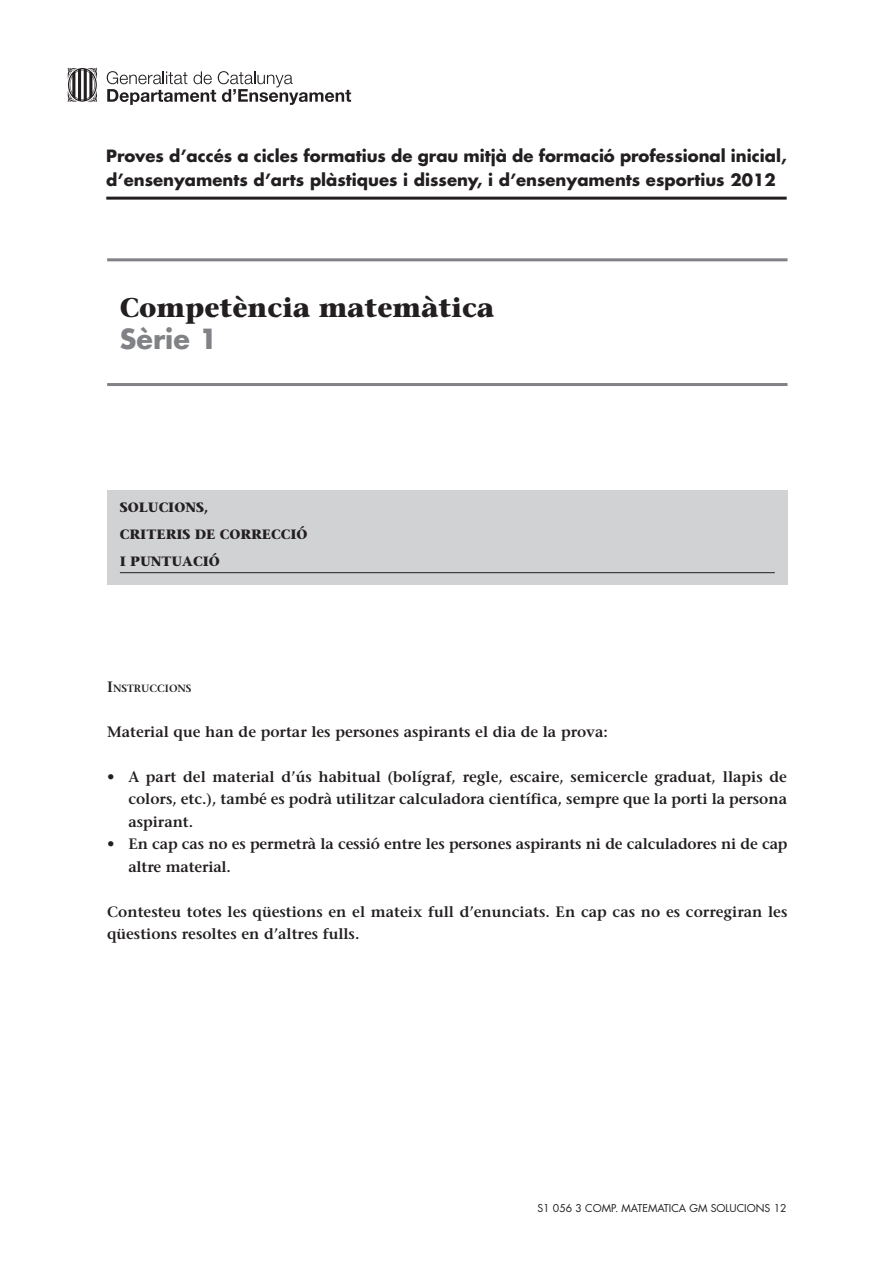
<style>
.page{position:relative;width:893px;height:1263px;background:#fff}
.page>*{position:absolute;margin:0;border:0;box-sizing:border-box;transform-origin:0 0}
.t1{font:700 27px "Stone Serif";color:#231f20}
.t2{font:700 27px "Futura";color:#808285}
.t3{font:700 16.5px/24px "Futura";color:#231f20}
.Instrucciones{font:600 15px/22.5px "Stone Serif";color:#231f20}
.t4{font:700 13.5px "Stone Serif";color:#231f20}
.t5{font:10.5px "Futura";color:#231f20}
.Instrucciones-2{font:600 10.5px "Stone Serif";color:#231f20}
.s1{font-size:15px}
</style>
<div class="page">
<hr style="left:106px;top:197px;width:681px;height:3px;background:#231f20">
<div style="left:107px;top:490px;width:680px;height:95px;background:#d1d2d4"></div>
<hr style="left:120px;top:572px;width:655px;height:1px;background:#231f20">
<svg style="left:107px;top:71px;width:244px;height:34px"></svg>
<svg style="left:68px;top:68px;width:29px;height:34px"></svg>
<hr style="left:107px;top:258px;width:680px;height:3px;background:#808285">
<hr style="left:107px;top:383px;width:680px;height:3px;background:#808285">
<p class="t3" style="left:106px;top:144px;width:682px">Proves d’accés a cicles formatius de grau mitjà de formació professional inicial, d’ensenyaments d’arts plàstiques i disseny, i d’ensenyaments esportius 2012</p>
<p class="t1" style="left:120px;top:290px;width:376px">Competència matemàtica</p>
<p class="t2" style="left:120px;top:321px;width:99px">Sèrie 1</p>
<p class="t4" style="left:120px;top:499px;width:90px">SOLUCIONS,</p>
<p class="t4" style="left:120px;top:526px;width:189px">CRITERIS DE CORRECCIÓ</p>
<p class="t4" style="left:120px;top:553px;width:101px">I PUNTUACIÓ</p>
<p class="Instrucciones-2" style="left:107px;top:682px;width:86px"><span class="s1">I</span>NSTRUCCIONS</p>
<p class="Instrucciones" style="left:107px;top:720px;width:502px">Material que han de portar les persones aspirants el dia de la prova:</p>
<p class="Instrucciones" style="left:128px;top:765px;width:660px;text-align:justify;text-indent:-21px">• A part del material d’ús habitual (bolígraf, regle, escaire, semicercle graduat, llapis de colors, etc.), també es podrà utilitzar calculadora científica, sempre que la porti la persona aspirant.</p>
<p class="Instrucciones" style="left:128px;top:833px;width:661px;text-indent:-21px">• En cap cas no es permetrà la cessió entre les persones aspirants ni de calculadores ni de cap altre material.</p>
<p class="Instrucciones" style="left:107px;top:900px;width:682px">Contesteu totes les qüestions en el mateix full d’enunciats. En cap cas no es corregiran les qüestions resoltes en d’altres fulls.</p>
<p class="t5" style="left:537px;top:1201px;width:251px">S1 056 3 COMP. MATEMATICA GM SOLUCIONS 12</p>
</div>
